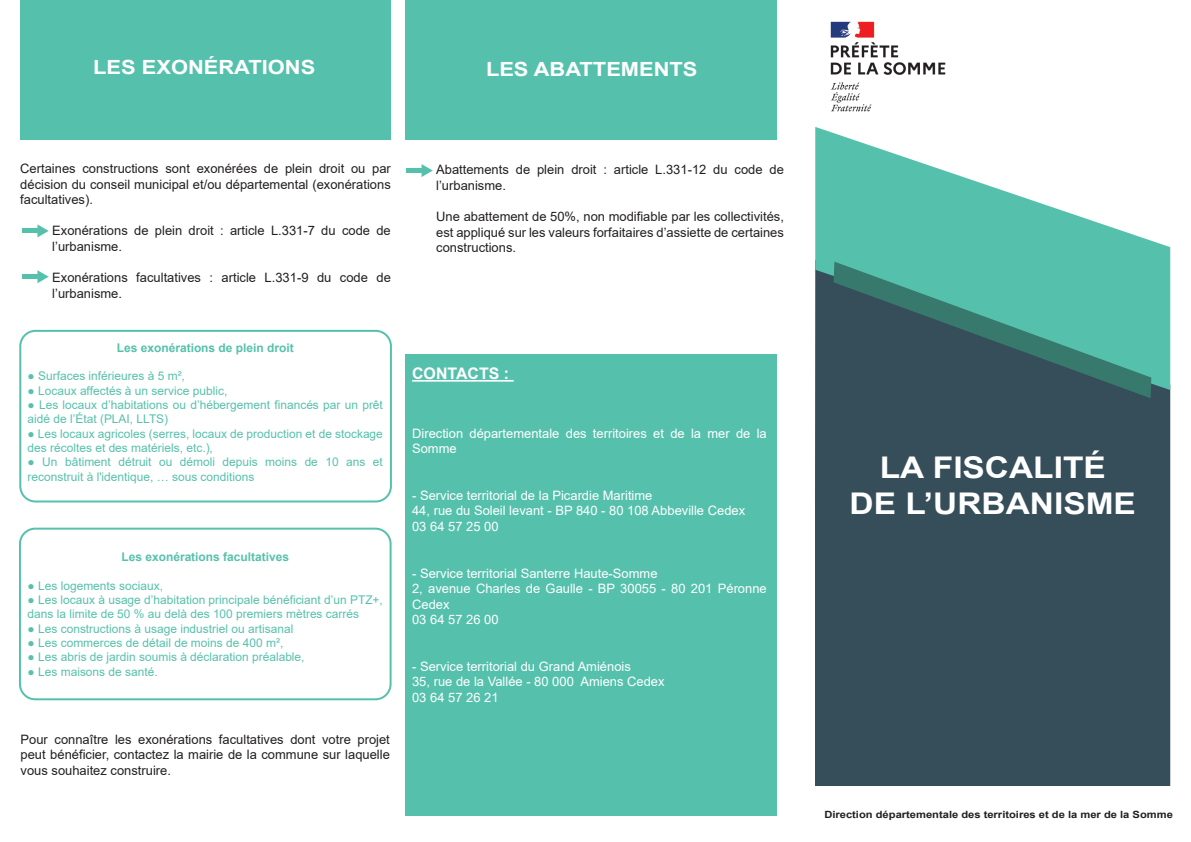
<style>
.page{position:relative;width:1191px;height:842px;background:#fff}
.page>*{position:absolute;margin:0;border:0;box-sizing:border-box;transform-origin:0 0}
.t1{font:700 29.9px/35.9px "Arial";color:#fff;text-align:center;scale:1.12 1}
.t2{font:700 19.5px "Arial";color:#fff;scale:1.12 1}
.t3{font:700 15.9px "Arial";color:#fff}
.t4{font:12.9px/15.5px "Arial";color:#231f20}
.t5{font:12.9px/15.5px "Arial";color:#fff}
.t6{font:12px/14.3px "Arial";color:#56c1ac}
.t7{font:700 12px "Arial";color:#56c1ac}
.t8{font:700 10px "Arial";color:#231f20;scale:1.12 1}
</style>
<div class="page">
<div style="left:815px;top:390px;width:355px;height:396px;background:#354e59"></div>
<div style="left:20px;top:0;width:371px;height:140px;background:#55c1ac"></div>
<div style="left:405px;top:354px;width:372px;height:462px;background:#55c1ac"></div>
<hr style="left:412px;top:380px;width:101px;height:2px;background:#fff">
<div style="left:405px;top:0;width:372px;height:140px;background:#55c1ac"></div>
<svg style="left:815px;top:127px;width:355px;height:263px;fill:#55c1ac"></svg>
<svg style="left:833px;top:262px;width:318px;height:136px;background:#42857e"></svg>
<div style="left:19px;top:330px;width:373px;height:172px;border:2px solid #55c1ac;border-radius:15px"></div>
<div style="left:19px;top:528px;width:372px;height:172px;border:2px solid #55c1ac;border-radius:15px"></div>
<div style="left:406px;top:168px;width:15px;height:5px;background:#55c1ac"></div>
<svg style="left:421px;top:164px;width:12px;height:13px"></svg>
<img style="left:830px;top:21px;width:116px;height:91px">
<div style="left:22px;top:228px;width:15px;height:5px;background:#55c1ac"></div>
<svg style="left:37px;top:224px;width:12px;height:13px"></svg>
<div style="left:22px;top:274px;width:15px;height:5px;background:#55c1ac"></div>
<svg style="left:37px;top:270px;width:12px;height:13px"></svg>
<p class="t2" style="left:93px;top:53px;width:200px">LES EXONÉRATIONS</p>
<p class="t2" style="left:486px;top:55px;width:190px">LES ABATTEMENTS</p>
<p class="t4" style="left:20px;top:161px;width:372px;text-align:justify">Certaines constructions sont exonérées de plein droit ou par décision du conseil municipal et/ou départemental (exonérations facultatives).</p>
<p class="t4" style="left:52px;top:223px;width:340px">Exonérations de plein droit : article L.331-7 du code de l’urbanisme.</p>
<p class="t4" style="left:52px;top:270px;width:340px">Exonérations facultatives : article L.331-9 du code de l’urbanisme.</p>
<p class="t7" style="left:117px;top:339px;width:178px">Les exonérations de plein droit</p>
<p class="t6" style="left:28px;top:369px;width:159px">● Surfaces inférieures à 5 m²,</p>
<p class="t6" style="left:28px;top:383px;width:201px">● Locaux affectés à un service public,</p>
<p class="t6" style="left:28px;top:398px;width:357px">● Les locaux d’habitations ou d’hébergement financés par un prêt aidé de l’État (PLAI, LLTS)</p>
<p class="t6" style="left:28px;top:426px;width:357px">● Les locaux agricoles (serres, locaux de production et de stockage des récoltes et des matériels, etc.),</p>
<p class="t6" style="left:28px;top:455px;width:357px">● Un bâtiment détruit ou démoli depuis moins de 10 ans et reconstruit à l'identique, … sous conditions</p>
<p class="t7" style="left:122px;top:548px;width:169px">Les exonérations facultatives</p>
<p class="t6" style="left:28px;top:578px;width:137px">● Les logements sociaux,</p>
<p class="t6" style="left:28px;top:592px;width:357px">● Les locaux à usage d’habitation principale bénéficiant d’un PTZ+, dans la limite de 50 % au delà des 100 premiers mètres carrés</p>
<p class="t6" style="left:28px;top:621px;width:267px">● Les constructions à usage industriel ou artisanal</p>
<p class="t6" style="left:28px;top:635px;width:257px">● Les commerces de détail de moins de 400 m²,</p>
<p class="t6" style="left:28px;top:650px;width:278px">● Les abris de jardin soumis à déclaration préalable,</p>
<p class="t6" style="left:28px;top:664px;width:132px">● Les maisons de santé.</p>
<p class="t4" style="left:21px;top:731px;width:371px;text-align:justify">Pour connaître les exonérations facultatives dont votre projet peut bénéficier, contactez la mairie de la commune sur laquelle vous souhaitez construire.</p>
<p class="t4" style="left:436px;top:162px;width:349px">Abattements de plein droit : article L.331-12 du code de l’urbanisme.</p>
<p class="t4" style="left:436px;top:209px;width:349px;text-align:justify">Une abattement de 50%, non modifiable par les collectivités, est appliqué sur les valeurs forfaitaires d’assiette de certaines constructions.</p>
<p class="t3" style="left:412px;top:362px;width:99px">CONTACTS :</p>
<p class="t5" style="left:412px;top:425px;width:356px">Direction départementale des territoires et de la mer de la<br>Somme</p>
<p class="t5" style="left:412px;top:487px;width:334px">- Service territorial de la Picardie Maritime<br>44, rue du Soleil levant - BP 840 - 80 108 Abbeville Cedex<br>03 64 57 25 00</p>
<p class="t5" style="left:412px;top:565px;width:356px">- Service territorial Santerre Haute-Somme<br>2, avenue Charles de Gaulle - BP 30055 - 80 201 Péronne<br>Cedex<br>03 64 57 26 00</p>
<p class="t5" style="left:412px;top:658px;width:254px">- Service territorial du Grand Amiénois<br>35, rue de la Vallée - 80 000 Amiens Cedex<br>03 64 57 26 21</p>
<p class="t1" style="left:849px;top:450px;width:257px">LA FISCALITÉ<br>DE L’URBANISME</p>
<p class="t8" style="left:824px;top:807px;width:313px">Direction départementale des territoires et de la mer de la Somme</p>
</div>
